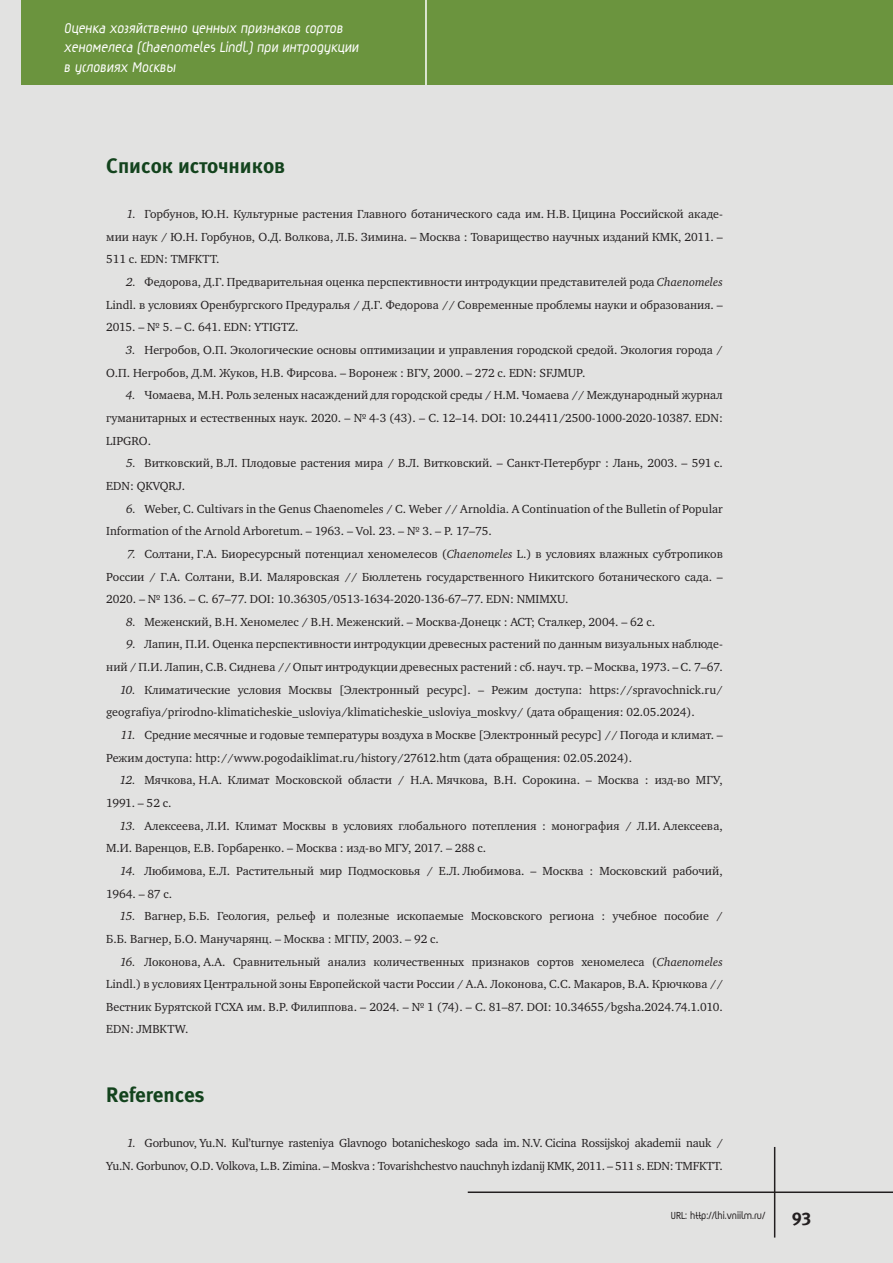
<style>
.page{position:relative;width:893px;height:1263px;background:#e2e2e1}
.page>*{position:absolute;margin:0;border:0;box-sizing:border-box;transform-origin:0 0}
.t1{font:21px "Meta Bold LFC";color:#13431d}
.t2{font:18px "Meta Bold C";color:#231f20}
.t3{font:700 16.5px/19.8px "Magic C";color:#fff}
.t4{font:12px/22.6px "Charter C";color:#231f20}
.t5{font:12px/22.6px "Charter C";letter-spacing:-.02em;color:#231f20;text-align:right}
.t6{font:700 12px "Magic C";color:#231f20}
.s1{font-style:italic}
</style>
<div class="page">
<div style="left:21px;top:0;width:872px;height:85px;background:#6b943e"></div>
<hr style="left:425px;top:0;width:2px;height:85px;background:#fff">
<hr style="left:468px;top:1191px;width:425px;height:2px;background:#231f20">
<hr style="left:774px;top:1147px;width:1px;height:90px;background:#231f20">
<h3 class="t3" style="left:64px;top:19px;width:299px">Оценка хозяйственно ценных признаков сортов хеномелеса (Chaenomeles Lindl.) при интродукции в условиях Москвы</h3>
<h1 class="t1" style="left:106px;top:153px;width:181px">Список источников</h1>
<p class="t4" style="left:106px;top:203px;width:618px;text-align:justify;text-indent:21px"><span class="s1">1.</span> Горбунов, Ю.Н. Культурные растения Главного ботанического сада им. Н.В. Цицина Российской акаде&shy;мии наук / Ю.Н. Горбунов, О.Д. Волкова, Л.Б. Зимина. – Москва : Товарищество научных изданий КМК, 2011. – 511 с. EDN: TMFKTT.</p>
<p class="t4" style="left:106px;top:271px;width:618px;text-align:justify;text-indent:20px"><span class="s1">2.</span> Федорова, Д.Г. Предварительная оценка перспективности интродукции представителей рода <span class="s1">Chaenomeles </span>Lindl. в условиях Оренбургского Предуралья / Д.Г. Федорова // Современные проблемы науки и образования. – 2015. – № 5. – С. 641. EDN: YTIGTZ.</p>
<p class="t4" style="left:106px;top:339px;width:618px;text-indent:20px"><span class="s1">3.</span> Негробов, О.П. Экологические основы оптимизации и управления городской средой. Экология города /<br>О.П. Негробов, Д.М. Жуков, Н.В. Фирсова. – Воронеж : ВГУ, 2000. – 272 с. EDN: SFJMUP.</p>
<p class="t4" style="left:106px;top:384px;width:618px;text-align:justify;text-indent:20px"><span class="s1">4.</span> Чомаева, М.Н. Роль зеленых насаждений для городской среды / Н.М. Чомаева // Международный журнал гуманитарных и естественных наук. 2020. – № 4-3 (43). – С. 12–14. DOI: 10.24411/2500-1000-2020-10387. EDN:<br>LIPGRO.</p>
<p class="t4" style="left:106px;top:452px;width:618px;text-indent:20px"><span class="s1">5.</span> Витковский, В.Л. Плодовые растения мира / В.Л. Витковский. – Санкт-Петербург : Лань, 2003. – 591 с.<br>EDN: QKVQRJ.</p>
<p class="t4" style="left:106px;top:497px;width:618px;text-indent:20px"><span class="s1">6.</span> Weber, C. Cultivars in the Genus Chaenomeles / C. Weber // Arnoldia. A Continuation of the Bulletin of Popular<br>Information of the Arnold Arboretum. – 1963. – Vol. 23. – № 3. – P. 17–75.</p>
<p class="t4" style="left:106px;top:543px;width:618px;text-align:justify;text-indent:21px"><span class="s1">7.</span> Солтани, Г.А. Биоресурсный потенциал хеномелесов (<span class="s1">Chaenomeles</span> L.) в условиях влажных субтропиков России / Г.А. Солтани, В.И. Маляровская // Бюллетень государственного Никитского ботанического сада. – 2020. – № 136. – С. 67–77. DOI: 10.36305/0513-1634-2020-136-67–77. EDN: NMIMXU.</p>
<p class="t4" style="left:126px;top:610px;width:531px"><span class="s1">8.</span> Меженский, В.Н. Хеномелес / В.Н. Меженский. – Москва-Донецк : ACT; Сталкер, 2004. – 62 с.</p>
<p class="t4" style="left:106px;top:633px;width:618px;text-align:right"><span class="s1">9.</span> Лапин, П.И. Оценка перспективности интродукции древесных растений по данным визуальных наблюде&shy;ний / П.И. Лапин, С.В. Сиднева // Опыт интродукции древесных растений : сб. науч. тр. – Москва, 1973. – С. 7–67.</p>
<p class="t4" style="left:106px;top:678px;width:618px;text-indent:14px"><span class="s1">10.</span> Климатические условия Москвы [Электронный ресурс]. – Режим доступа: https://spravochnick.ru/ geografiya/prirodno-klimaticheskie_usloviya/klimaticheskie_usloviya_moskvy/ (дата обращения: 02.05.2024).</p>
<p class="t4" style="left:106px;top:724px;width:618px;text-indent:15px"><span class="s1">11.</span> Средние месячные и годовые температуры воздуха в Москве [Электронный ресурс] // Погода и климат. –<br>Режим доступа: http://www.pogodaiklimat.ru/history/27612.htm (дата обращения: 02.05.2024).</p>
<p class="t4" style="left:106px;top:769px;width:618px;text-indent:14px"><span class="s1">12.</span> Мячкова, Н.А. Климат Московской области / Н.А. Мячкова, В.Н. Сорокина. – Москва : изд-во МГУ,<br>1991. – 52 с.</p>
<p class="t4" style="left:106px;top:814px;width:618px;text-indent:14px"><span class="s1">13.</span> Алексеева, Л.И. Климат Москвы в условиях глобального потепления : монография / Л.И. Алексеева,<br>М.И. Варенцов, Е.В. Горбаренко. – Москва : изд-во МГУ, 2017. – 288 с.</p>
<p class="t4" style="left:106px;top:860px;width:618px;text-indent:14px"><span class="s1">14.</span> Любимова, Е.Л. Растительный мир Подмосковья / Е.Л. Любимова. – Москва : Московский рабочий,<br>1964. – 87 с.</p>
<p class="t4" style="left:106px;top:905px;width:618px;text-indent:14px"><span class="s1">15.</span> Вагнер, Б.Б. Геология, рельеф и полезные ископаемые Московского региона : учебное пособие /<br>Б.Б. Вагнер, Б.О. Манучарянц. – Москва : МГПУ, 2003. – 92 с.</p>
<p class="t4" style="left:106px;top:950px;width:618px;text-align:justify;text-indent:14px"><span class="s1">16.</span> Локонова, А.А. Сравнительный анализ количественных признаков сортов хеномелеса (<span class="s1">Chaenomeles </span>Lindl.) в условиях Центральной зоны Европейской части России / А.А. Локонова, С.С. Макаров, В.А. Крючкова // Вестник Бурятской ГСХА им. В.Р. Филиппова. – 2024. – № 1 (74). – С. 81–87. DOI: 10.34655/bgsha.2024.74.1.010.<br>EDN: JMBKTW.</p>
<h1 class="t1" style="left:106px;top:1082px;width:100px">References</h1>
<p class="t5" style="left:106px;top:1132px;width:618px"><span class="s1">1.</span> Gorbunov, Yu.N. Kul’turnye rasteniya Glavnogo botanicheskogo sada im. N.V. Cicina Rossijskoj akademii nauk /<br>Yu.N. Gorbunov, O.D. Volkova, L.B. Zimina. – Moskva : Tovarishchestvo nauchnyh izdanij KMK, 2011. – 511 s. EDN: TMFKTT.</p>
<p class="t6" style="left:671px;top:1210px;width:96px">URL: http://lhi.vniilm.ru/</p>
<h2 class="t2" style="left:792px;top:1205px;width:21px">93</h2>
</div>
